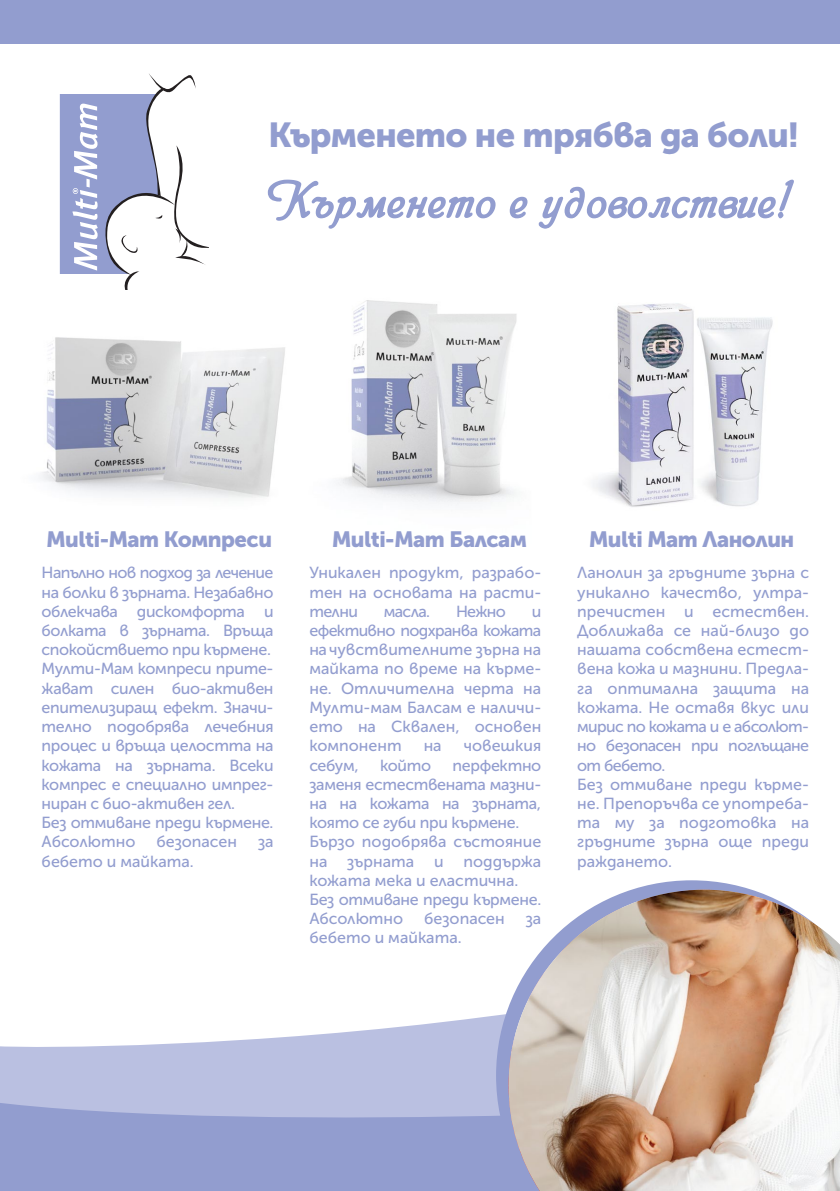
<style>
.page{position:relative;width:840px;height:1191px;background:#fff}
.page>*{position:absolute;margin:0;border:0;box-sizing:border-box;transform-origin:0 0}
.t1{font:34.4px "Museo Sans Cyrl 900";letter-spacing:-.02em;color:#929dcf}
.t2{font:22px "Museo Sans Cyrl 900";letter-spacing:-.02em;color:#929dcf}
.t3{font:16px/19.2px "Museo Sans Cyrl 500";letter-spacing:-.02em;color:#929dcf;text-align:justify}
.t4{font:16px/19.2px "Museo Sans Cyrl 500";color:#929dcf}
</style>
<div class="page">
<svg style="left:60px;top:74px;width:148px;height:215px"></svg>
<svg style="left:267px;top:179px;width:229px;height:50px"></svg>
<svg style="left:509px;top:196px;width:19px;height:23px"></svg>
<svg style="left:538px;top:179px;width:256px;height:50px"></svg>
<img style="left:338px;top:300px;width:156px;height:204px">
<img style="left:40px;top:337px;width:245px;height:161px">
<img style="left:494px;top:304px;width:172px;height:203px">
<img style="left:666px;top:303px;width:107px;height:204px">
<svg style="left:0;top:1015px;width:496px;height:85px;fill:#bac0e1"></svg>
<svg style="left:0;top:1100px;width:496px;height:91px;background:#98a2d1"></svg>
<div style="left:0;top:0;width:839px;height:43px;background:#929dcf"></div>
<svg style="left:496px;top:880px;width:253px;height:311px"></svg>
<img style="left:508px;top:889px;width:331px;height:302px">
<h1 class="t1" style="left:268px;top:116px;width:531px">Кърменето не трябва да боли!</h1>
<h2 class="t2" style="left:47px;top:526px;width:227px">Multi-Mam Компреси</h2>
<p class="t3" style="left:42px;top:563px;width:233px;text-align:left">Напълно нов подход за лечение на болки в зърната. Незабавно облекчава дискомфорта и болката в зърната. Връща спокойствието при кърмене.<br>Мулти-Мам компреси прите&shy;жават силен био-активен епителизиращ ефект. Значи&shy;телно подобрява лечебния процес и връща целостта на кожата на зърната. Всеки компрес е специално импрег&shy;ниран с био-активен гел.<br>Без отмиване преди кърмене.<br>Абсолютно</p>
<p class="t4" style="left:156px;top:832px;width:82px">безопасен</p>
<p class="t3" style="left:258px;top:832px;width:17px">за</p>
<p class="t4" style="left:42px;top:851px;width:154px">бебето и майката.</p>
<h2 class="t2" style="left:332px;top:526px;width:196px">Multi-Mam Балсам</h2>
<p class="t3" style="left:309px;top:563px;width:233px">Уникален продукт, разрабо&shy;тен на основата на расти&shy;телни</p>
<p class="t3" style="left:383px;top:602px;width:48px">масла.</p>
<p class="t3" style="left:456px;top:602px;width:51px">Нежно</p>
<p class="t3" style="left:309px;top:602px;width:233px;text-indent:222px">и ефективно подхранва кожата на чувствителните зърна на майката по време на кърме&shy;не. Отличителна черта на Мулти-мам Балсам е наличи&shy;ето на Сквален, основен компонент</p>
<p class="t3" style="left:423px;top:736px;width:20px">на</p>
<p class="t4" style="left:463px;top:736px;width:79px">човешкия</p>
<p class="t3" style="left:309px;top:755px;width:51px">себум,</p>
<p class="t3" style="left:380px;top:755px;width:53px">който</p>
<p class="t3" style="left:309px;top:755px;width:233px;text-align:left;text-indent:143px">перфектно заменя естествената мазни&shy;на на кожата на зърната, която се губи при кърмене.<br>Бързо подобрява състояние на зърната и поддържа кожата мека и еластична.<br>Без отмиване преди кърмене.<br>Абсолютно</p>
<p class="t4" style="left:424px;top:909px;width:82px">безопасен</p>
<p class="t3" style="left:525px;top:909px;width:17px">за</p>
<p class="t4" style="left:309px;top:928px;width:154px">бебето и майката.</p>
<h2 class="t2" style="left:589px;top:526px;width:206px">Multi Mam Ланолин</h2>
<p class="t4" style="left:577px;top:563px;width:233px">Ланолин за гръдните зърна с уникално качество, ултра&shy;пречистен и естествен.<br>Доближава се най-близо до нашата собствена естест&shy;вена кожа и мазнини. Предла&shy;га оптимална защита на кожата. Не оставя вкус или мирис по кожата и е абсолют&shy;но безопасен при поглъщане от бебето.<br>Без отмиване преди кърме&shy;не. Препоръчва се употреба&shy;та му за подготовка на гръдните зърна още преди раждането.</p>
</div>
